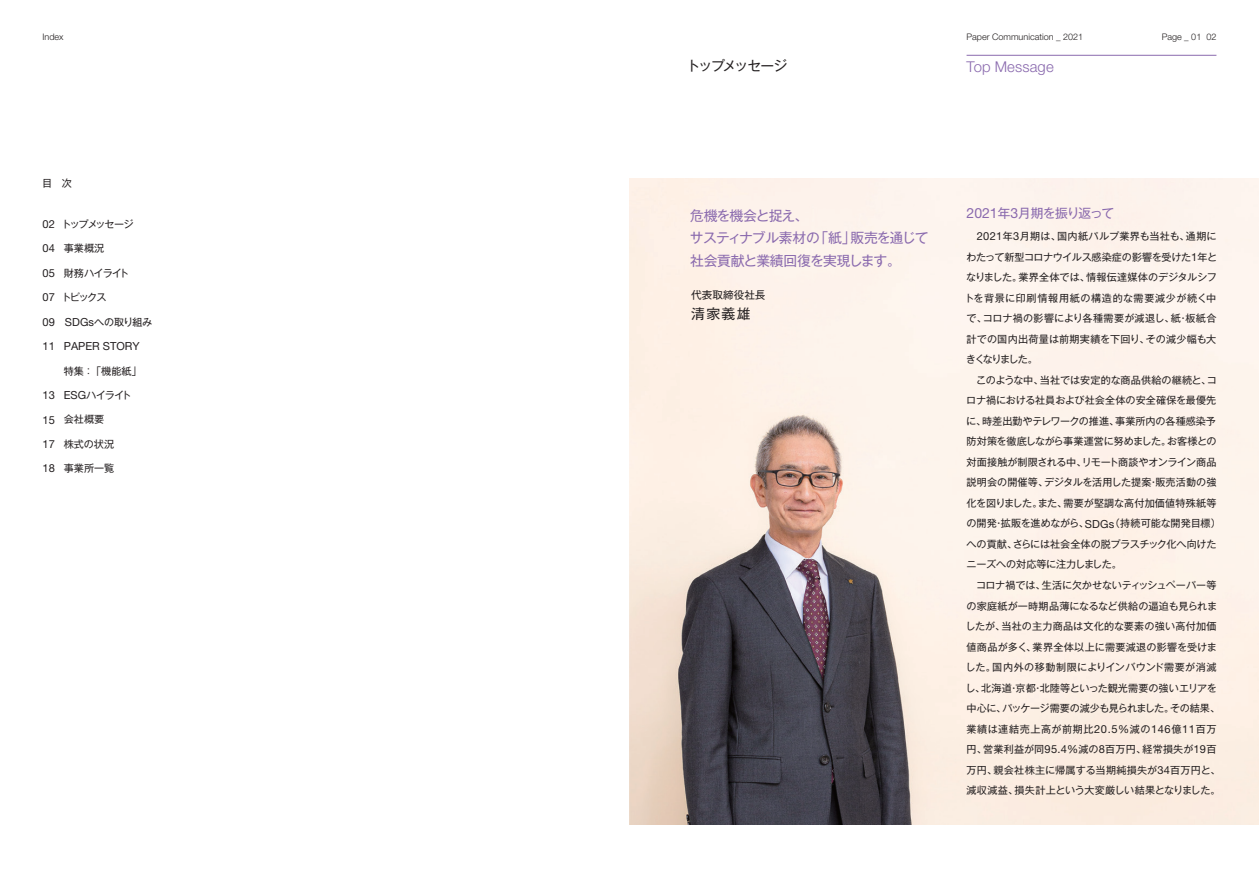
<style>
.page{position:relative;width:1259px;height:893px;background:#fff}
.page>*{position:absolute;margin:0;border:0;box-sizing:border-box;transform-origin:0 0}
.t1{font:300 14.85px "Helvetica Neue";letter-spacing:.01em;color:#8a6aae}
.t2{font:13.8px/22.4px "Gothic MB101 Pro";letter-spacing:-.055em;color:#8a6aae}
.t3{font:13.8px "Gothic MB101 Pro";letter-spacing:-.085em;color:#231f20}
.t4{font:13.8px "Gothic MB101 Pro";letter-spacing:-.065em;color:#231f20}
.t5{font:12.75px "Gothic MB101 Pro";letter-spacing:-.085em;color:#8a6aae}
.t6{font:11.1px "Helvetica Neue";color:#231f20}
.t7{font:10.65px "Gothic MB101 Pro";color:#231f20}
.t8{font:10.05px/20.5px "Gothic MB101 Pro";color:#231f20}
.t9{font:10.05px "Gothic MB101 Pro";letter-spacing:-.125em;color:#231f20}
.t10{font:10.05px "Gothic MB101 Pro";letter-spacing:-.035em;color:#231f20}
.t11{font:300 9px "Helvetica Neue";color:#231f20}
.s1{font-family:"Helvetica Neue";font-size:11.1px}
.s2{font-family:"Gothic MB101 Pro";font-size:10.05px}
.s3{font-family:"Helvetica Neue";font-size:14.1px}
</style>
<div class="page">
<img style="left:629px;top:179px;width:630px;height:646px">
<hr style="left:629px;top:249px;width:1px;height:576px;background:#fff">
<hr style="left:966px;top:55px;width:250px;height:1px;background:#8a6aae">
<p class="t11" style="left:42px;top:32px;width:23px">Index</p>
<p class="t11" style="left:966px;top:32px;width:118px">Paper Communication _ 2021</p>
<p class="t11" style="left:1161px;top:32px;width:56px">Page _ 01 02</p>
<h1 class="t1" style="left:966px;top:58px;width:89px">Top Message</h1>
<h2 class="t3" style="left:686px;top:55px;width:102px">トップメッセージ</h2>
<p class="t8" style="left:42px;top:172px;width:31px">目　次</p>
<p class="t9" style="left:43px;top:216px;width:93px"><span class="s1">02</span> トップメッセージ</p>
<p class="t8" style="left:43px;top:237px;width:63px"><span class="s1">04</span> 事業概況</p>
<p class="t10" style="left:43px;top:265px;width:88px"><span class="s1">05</span> 財務ハイライト</p>
<p class="t8" style="left:43px;top:286px;width:65px"><span class="s1">07</span> トピックス</p>
<p class="t6" style="left:43px;top:315px;width:111px">09 SDGs<span class="s2">への取り組み</span></p>
<p class="t6" style="left:43px;top:340px;width:99px">11 PAPER STORY</p>
<p class="t8" style="left:64px;top:359px;width:79px">特集：「機能紙」</p>
<p class="t6" style="left:43px;top:389px;width:90px">13 ESG<span class="s2">ハイライト</span></p>
<p class="t8" style="left:43px;top:408px;width:63px"><span class="s1">15</span> 会社概要</p>
<p class="t8" style="left:43px;top:432px;width:73px"><span class="s1">17</span> 株式の状況</p>
<p class="t8" style="left:43px;top:457px;width:73px"><span class="s1">18</span> 事業所一覧</p>
<h2 class="t2" style="left:690px;top:203px;width:240px">危機を機会と捉え、<br>サスティナブル素材の「紙」販売を通じて社会貢献と業績回復を実現します。</h2>
<p class="t5" style="left:966px;top:203px;width:149px"><span class="s3">2021</span>年<span class="s3">3</span>月期を振り返って</p>
<p class="t8" style="left:964px;top:225px;width:254px;text-align:justify;text-indent:12px"><span class="s1">2021</span>年<span class="s1">3</span>月期は、国内紙パルプ業界も当社も、通期にわたって新型コロナウイルス感染症の影響を受けた<span class="s1">1</span>年となりました。業界全体では、情報伝達媒体のデジタルシフトを背景に印刷情報用紙の構造的な需要減少が続く中で、コロナ禍の影響により各種需要が減退し、紙・板紙合計での国内出荷量は前期実績を下回り、その減少幅も大きくなりました。</p>
<p class="t8" style="left:966px;top:368px;width:256px;text-indent:10px">このような中、当社では安定的な商品供給の継続と、コロナ禍における社員および社会全体の安全確保を最優先に、時差出勤やテレワークの推進、事業所内の各種感染予防対策を徹底しながら事業運営に努めました。お客様との対面接触が制限される中、リモート商談やオンライン商品説明会の開催等、デジタルを活用した提案・販売活動の強化を図りました。また、需要が堅調な高付加価値特殊紙等の開発・拡販を進めながら、<span class="s1">SDGs</span>（持続可能な開発目標）への貢献、さらには社会全体の脱プラスチック化へ向けたニーズへの対応等に注力しました。</p>
<p class="t8" style="left:965px;top:573px;width:257px;text-indent:11px">コロナ禍では、生活に欠かせないティッシュペーパー等の家庭紙が一時期品薄になるなど供給の逼迫も見られましたが、当社の主力商品は文化的な要素の強い高付加価値商品が多く、業界全体以上に需要減退の影響を受けました。国内外の移動制限によりインバウンド需要が消滅し、北海道・京都・北陸等といった観光需要の強いエリアを中心に、パッケージ需要の減少も見られました。その結果、業績は連結売上高が前期比<span class="s1">20.5%</span>減の<span class="s1">146</span>億<span class="s1">11</span>百万円、営業利益が同<span class="s1">95.4%</span>減の<span class="s1">8</span>百万円、経常損失が<span class="s1">19</span>百万円、親会社株主に帰属する当期純損失が<span class="s1">34</span>百万円と、減収減益、損失計上という大変厳しい結果となりました。</p>
<p class="t7" style="left:691px;top:286px;width:76px">代表取締役社長</p>
<h2 class="t4" style="left:691px;top:303px;width:61px">清家義雄</h2>
</div>
